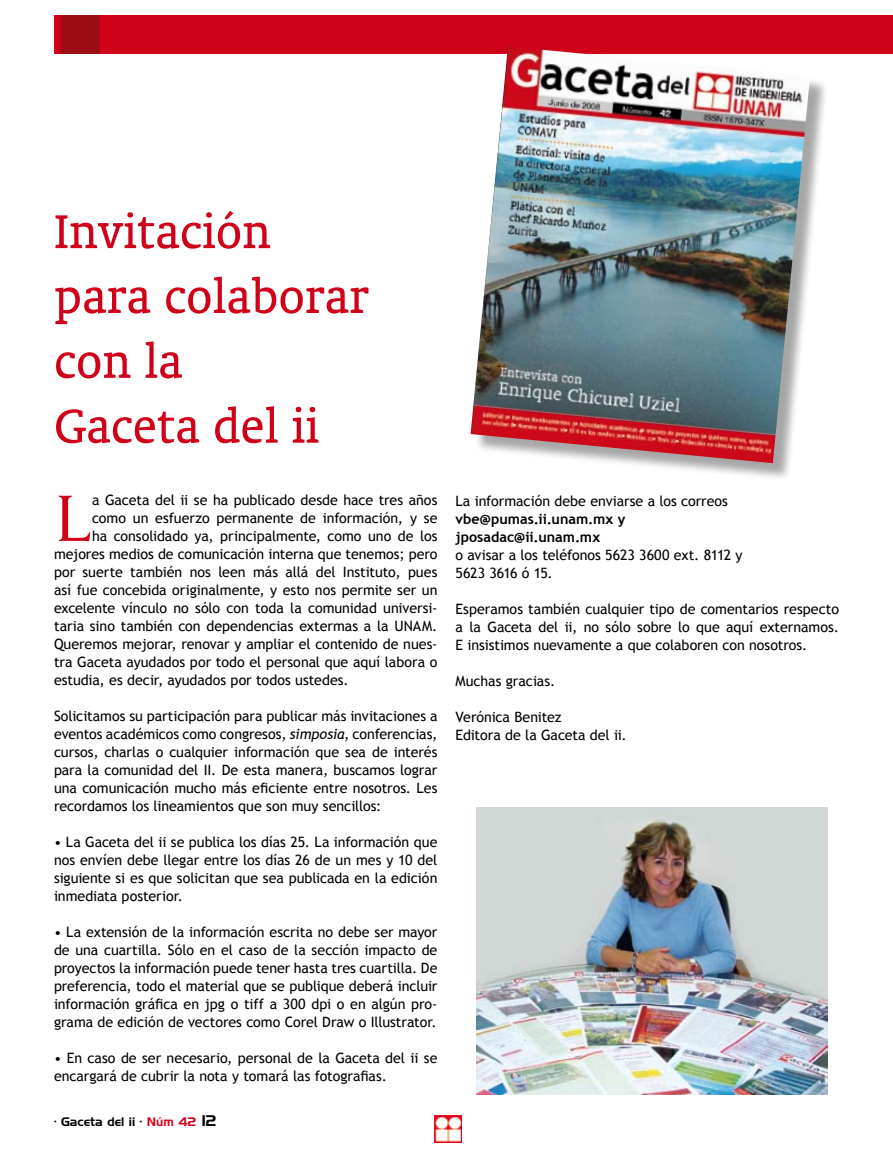
<style>
.page{position:relative;width:893px;height:1149px;background:#fff}
.page>*{position:absolute;margin:0;border:0;box-sizing:border-box;transform-origin:0 0}
.t1{font:70.35px "Anziano Small Caps";color:#d10019}
.t2{font:54px/64.8px "Oranda BT";color:#d10019}
.t3{font:14.25px/18px "Trebuchet MS";letter-spacing:-.005em;color:#000;text-align:justify}
.t4{font:700 14.25px/18px "Trebuchet MS";color:#000}
.t5{font:12px "Handel Gothic BT";color:#000}
.s1{font-style:italic}
.s2{color:#d10019}
.s3{font-size:15px}
</style>
<div class="page">
<img style="left:435px;top:1115px;width:26px;height:26px">
<div style="left:54px;top:16px;width:839px;height:38px;background:#d10019"></div>
<div style="left:62px;top:16px;width:38px;height:38px;background:#9d0d16"></div>
<img style="left:476px;top:807px;width:351px;height:287px">
<div style="left:473px;top:49px;width:363px;height:439px;background:#000;opacity:.35"></div>
<img style="left:471px;top:46px;width:339px;height:417px">
<h2 class="t2" style="left:54px;top:198px;width:316px">Invitación para colaborar con la<br>Gaceta del ii</h2>
<h1 class="t1" style="left:54px;top:481px;width:40px">L</h1>
<p class="t3" style="left:92px;top:491px;width:347px">a Gaceta del ii se ha publicado desde hace tres años</p>
<p class="t3" style="left:92px;top:509px;width:347px">como un esfuerzo permanente de información, y se</p>
<p class="t3" style="left:92px;top:527px;width:347px">ha consolidado ya, principalmente, como uno de los</p>
<p class="t3" style="left:54px;top:545px;width:385px">mejores medios de comunicación interna que tenemos; pero</p>
<p class="t3" style="left:54px;top:563px;width:385px">por suerte también nos leen más allá del Instituto, pues</p>
<p class="t3" style="left:54px;top:581px;width:385px">así fue concebida originalmente, y esto nos permite ser un</p>
<p class="t3" style="left:54px;top:599px;width:385px">excelente vínculo no sólo con toda la comunidad universi-</p>
<p class="t3" style="left:54px;top:617px;width:385px">taria sino también con dependencias extermas a la UNAM.</p>
<p class="t3" style="left:54px;top:635px;width:385px">Queremos mejorar, renovar y ampliar el contenido de nues-</p>
<p class="t3" style="left:54px;top:653px;width:385px">tra Gaceta ayudados por todo el personal que aquí labora o</p>
<p class="t3" style="left:54px;top:671px;width:296px">estudia, es decir, ayudados por todos ustedes.</p>
<p class="t3" style="left:54px;top:707px;width:385px">Solicitamos su participación para publicar más invitaciones a eventos académicos como congresos, <span class="s1">simposia</span>, conferencias, cursos, charlas o cualquier información que sea de interés para la comunidad del II. De esta manera, buscamos lograr una comunicación mucho más eficiente entre nosotros. Les recordamos los lineamientos que son muy sencillos:</p>
<p class="t3" style="left:54px;top:833px;width:385px">• La Gaceta del ii se publica los días 25. La información que nos envíen debe llegar entre los días 26 de un mes y 10 del siguiente si es que solicitan que sea publicada en la edición inmediata posterior.</p>
<p class="t3" style="left:54px;top:923px;width:385px">• La extensión de la información escrita no debe ser mayor de una cuartilla. Sólo en el caso de la sección impacto de proyectos la información puede tener hasta tres cuartilla. De preferencia, todo el material que se publique deberá incluir información gráfica en jpg o tiff a 300 dpi o en algún pro&shy;grama de edición de vectores como Corel Draw o Illustrator.</p>
<p class="t3" style="left:54px;top:1048px;width:385px">• En caso de ser necesario, personal de la Gaceta del ii se encargará de cubrir la nota y tomará las fotografias.</p>
<p class="t5" style="left:54px;top:1114px;width:164px">· Gaceta del ii · <span class="s2">Núm 42</span> <span class="s3">12</span></p>
<p class="t3" style="left:455px;top:492px;width:274px">La información debe enviarse a los correos</p>
<p class="t4" style="left:455px;top:510px;width:171px">vbe@pumas.ii.unam.mx y jposadac@ii.unam.mx</p>
<p class="t3" style="left:455px;top:546px;width:289px">o avisar a los teléfonos 5623 3600 ext. 8112 y<br>5623 3616 ó 15.</p>
<p class="t3" style="left:455px;top:600px;width:385px">Esperamos también cualquier tipo de comentarios respecto a la Gaceta del ii, no sólo sobre lo que aquí externamos.<br>E insistimos nuevamente a que colaboren con nosotros.</p>
<p class="t3" style="left:455px;top:672px;width:101px">Muchas gracias.</p>
<p class="t3" style="left:455px;top:708px;width:173px">Verónica Benitez<br>Editora de la Gaceta del ii.</p>
</div>
